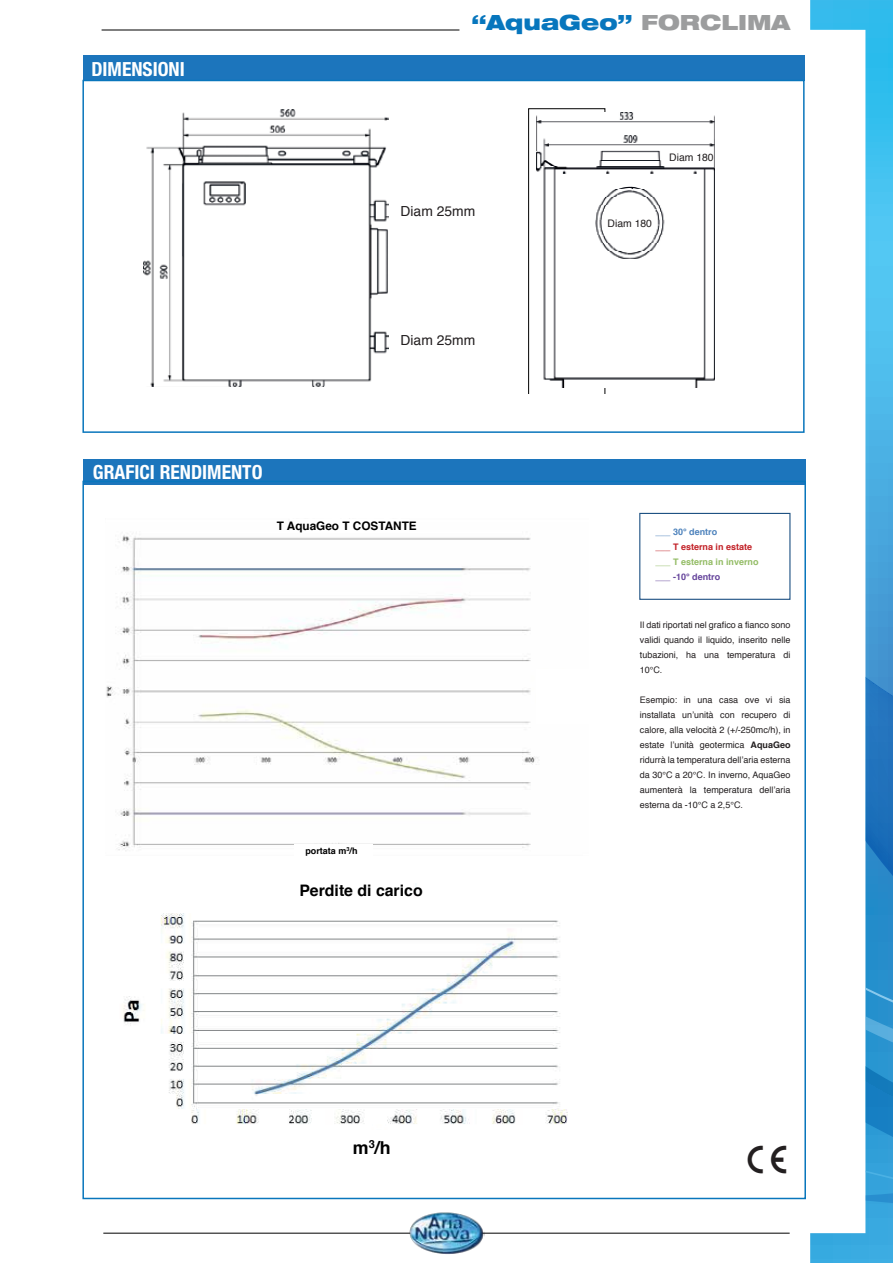
<style>
.page{position:relative;width:893px;height:1263px;background:#fff}
.page>*{position:absolute;margin:0;border:0;box-sizing:border-box;transform-origin:0 0}
.t1{font:37.5px "Mar Vo Sym";color:#231f20}
.t2{font:900 expanded 21px "Helvetica Neue";color:#0776bd}
.t3{font:700 condensed 19.5px "Helvetica Neue";color:#fff}
.t4{font:700 17.85px "Helvetica";color:#000}
.t5{font:700 15.9px "Helvetica";color:#000}
.t6{font:13.8px "Helvetica";color:#231f20}
.t7{font:700 11.7px "Helvetica";color:#000}
.t8{font:10.35px "Helvetica";color:#231f20}
.t9{font:9px/15px "Helvetica";color:#231f20;text-align:justify}
.t10{font:700 9px "Helvetica";color:#93bc65}
.t11{font:700 9px "Helvetica";color:#c22026}
.t12{font:700 9px "Helvetica";color:#65449b}
.t13{font:700 9px "Helvetica";color:#4d82bc}
.t14{font:700 9px "Helvetica";color:#000}
.s1{color:#9c9d9e}
.s2{font-weight:700}
</style>
<div class="page">
<hr style="left:103px;top:1233px;width:687px;height:1px;background:#010101">
<img style="left:408px;top:1212px;width:77px;height:42px">
<div style="left:83px;top:55px;width:721px;height:26px;background:#1c75bc"></div>
<div style="left:83px;top:459px;width:723px;height:25px;background:#1c75bc"></div>
<img style="left:143px;top:109px;width:246px;height:278px">
<svg style="left:528px;top:108px;width:77px;height:285px"></svg>
<img style="left:536px;top:113px;width:179px;height:274px">
<img style="left:106px;top:518px;width:432px;height:333px">
<div style="left:536px;top:670px;width:57px;height:54px;background:#fff"></div>
<div style="left:291px;top:519px;width:118px;height:14px;background:#fff"></div>
<div style="left:295px;top:844px;width:78px;height:12px;background:#fff"></div>
<div style="left:639px;top:513px;width:151px;height:87px;border:1px solid #1e5183"></div>
<img style="left:123px;top:883px;width:445px;height:241px">
<div style="left:247px;top:877px;width:165px;height:37px;background:#fff"></div>
<hr style="left:102px;top:30px;width:357px;height:1px;background:#010101">
<div style="left:82px;top:80px;width:723px;height:353px;border:2px solid #0976bc"></div>
<svg style="left:810px;top:1221px;width:83px;height:42px"></svg>
<svg style="left:810px;top:0;width:83px;height:1221px"></svg>
<svg style="left:810px;top:410px;width:83px;height:784px"></svg>
<h3 class="t3" style="left:91px;top:57px;width:95px">DIMENSIONI</h3>
<h2 class="t2" style="left:471px;top:9px;width:320px">“AquaGeo” <span class="s1">FORCLIMA</span></h2>
<h3 class="t6" style="left:401px;top:201px;width:76px">Diam 25mm</h3>
<h3 class="t6" style="left:401px;top:330px;width:76px">Diam 25mm</h3>
<p class="t8" style="left:669px;top:149px;width:46px">Diam 180</p>
<p class="t8" style="left:608px;top:215px;width:46px">Diam 180</p>
<h3 class="t3" style="left:93px;top:460px;width:171px">GRAFICI RENDIMENTO</h3>
<p class="t7" style="left:277px;top:517px;width:141px">T AquaGeo T COSTANTE</p>
<p class="t14" style="left:305px;top:844px;width:54px">portata m<sup>3</sup>/h</p>
<h3 class="t5" style="left:299px;top:877px;width:125px">Perdite di carico</h3>
<p class="t13" style="left:655px;top:524px;width:63px">___ 30° dentro</p>
<p class="t11" style="left:655px;top:539px;width:98px">___ T esterna in estate</p>
<p class="t10" style="left:655px;top:554px;width:105px">___ T esterna in inverno</p>
<p class="t12" style="left:655px;top:569px;width:66px">___ -10° dentro</p>
<p class="t9" style="left:640px;top:618px;width:152px">Il dati riportati nel grafico a fianco sono validi quando il liquido, inserito nelle tubazioni, ha una temperatura di 10°C.</p>
<p class="t9" style="left:640px;top:693px;width:152px">Esempio: in una casa ove vi sia installata un’unità con recupero di calore, alla velocità 2 (+/-250mc/h), in estate l’unità geotermica <span class="s2">AquaGeo </span>ridurrà la temperatura dell’aria esterna da 30°C a 20°C. In inverno, AquaGeo aumenterà la temperatura dell’aria esterna da -10°C a 2,5°C.</p>
<h3 class="t4" style="left:353px;top:1134px;width:39px">m<sup>3</sup>/h</h3>
<h1 class="t1" style="left:746px;top:1138px;width:44px">C</h1>
</div>
